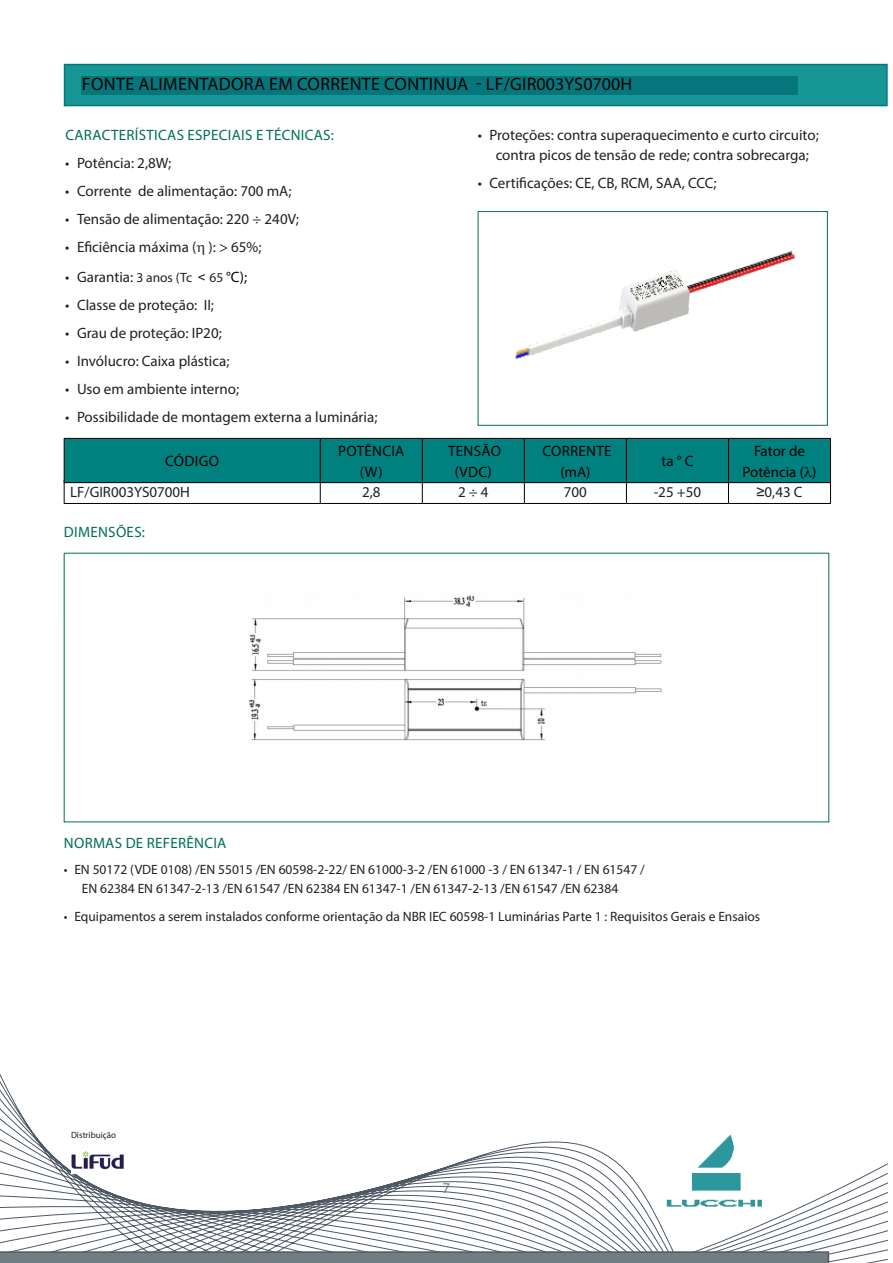
<style>
.page{position:relative;width:893px;height:1263px;background:#fff}
.page>*{position:absolute;margin:0;border:0;box-sizing:border-box;transform-origin:0 0}
.Textos{font:18px "Myriad Pro";letter-spacing:.02em;color:#000}
.t1{font:15px/19.5px "Myriad Pro";color:#231f20;text-align:center}
.Textos-2{font:15px "Myriad Pro";letter-spacing:.02em;color:#006e58}
.t2{font:15px/21px "Myriad Pro";letter-spacing:.02em;color:#000;text-align:center}
.t3{font:15px/21px "Myriad Pro";color:#000;text-align:center}
.Textos-3{font:15px "Myriad Pro";color:#717d83}
.t4{font:13.5px/19.5px "Myriad Pro";color:#231f20}
.t5{font:9px "Myriad Pro";color:#231f20}
.s1{font-size:13.5px}
.s2{font-family:"Arial";font-size:13.5px}
.s3{color:#000}
.s4{font-family:"Arial"}
</style>
<div class="page">
<svg style="left:0;top:1073px;width:888px;height:190px"></svg>
<svg style="left:0;top:1251px;width:829px;height:12px;background:#6f7a81"></svg>
<img style="left:663px;top:1131px;width:102px;height:80px">
<img style="left:515px;top:251px;width:280px;height:108px">
<div style="left:478px;top:211px;width:350px;height:215px;border:1px solid #006e58"></div>
<img style="left:249px;top:595px;width:413px;height:146px">
<hr style="left:64px;top:503px;width:256px;height:1px;background:#000">
<hr style="left:320px;top:503px;width:102px;height:1px;background:#000">
<hr style="left:422px;top:503px;width:102px;height:1px;background:#000">
<hr style="left:524px;top:503px;width:102px;height:1px;background:#000">
<hr style="left:626px;top:503px;width:102px;height:1px;background:#000">
<hr style="left:728px;top:503px;width:103px;height:1px;background:#000">
<div style="left:64px;top:64px;width:824px;height:42px;background:#169796;border:2px solid #007a78"></div>
<div style="left:82px;top:77px;width:716px;height:18px;background:#06767c"></div>
<img style="left:71px;top:1152px;width:54px;height:21px">
<svg style="left:64px;top:438px;width:767px;height:65px"></svg>
<p class="Textos" style="left:82px;top:73px;width:552px">FONTE ALIMENTADORA EM CORRENTE CONTINUA - LF/GIR003YS0700H</p>
<p class="Textos-2" style="left:65px;top:126px;width:270px">CARACTERÍSTICAS ESPECIAIS E TÉCNICAS:</p>
<p class="t1" style="left:65px;top:153px;width:108px">• Potência: 2,8W;</p>
<p class="t1" style="left:65px;top:181px;width:228px">• Corrente de alimentação: 700 mA;</p>
<p class="t1" style="left:65px;top:209px;width:235px">• Tensão de alimentação: 220 ÷ 240V;</p>
<p class="t1" style="left:65px;top:237px;width:198px">• Eficiência máxima ( ): &gt; 65%;</p>
<p class="t1" style="left:65px;top:267px;width:183px">• Garantia: <span class="s1">3 anos (Tc</span> <span class="s2">˂</span> <span class="s1">65</span> <span class="s3">°C);</span></p>
<p class="t1" style="left:65px;top:295px;width:150px">• Classe de proteção: II;</p>
<p class="t1" style="left:65px;top:323px;width:158px">• Grau de proteção: IP20;</p>
<p class="t1" style="left:65px;top:351px;width:166px">• Invólucro: Caixa plástica;</p>
<p class="t1" style="left:65px;top:379px;width:175px">• Uso em ambiente interno;</p>
<p class="t1" style="left:65px;top:407px;width:314px">• Possibilidade de montagem externa a luminária;</p>
<p class="t2" style="left:165px;top:450px;width:55px">CÓDIGO</p>
<p class="t2" style="left:338px;top:440px;width:68px">POTÊNCIA</p>
<p class="t2" style="left:360px;top:461px;width:24px">(W)</p>
<p class="t1" style="left:478px;top:125px;width:343px">• Proteções: contra superaquecimento e curto circuito; contra picos de tensão de rede; contra sobrecarga;</p>
<p class="t1" style="left:478px;top:173px;width:240px">• Certificações: CE, CB, RCM, SAA, CCC;</p>
<p class="t2" style="left:448px;top:440px;width:54px">TENSÃO (VDC)</p>
<p class="t2" style="left:542px;top:440px;width:71px">CORRENTE</p>
<p class="t2" style="left:560px;top:461px;width:32px">(mA)</p>
<p class="t2" style="left:661px;top:450px;width:34px">ta ° C</p>
<p class="t3" style="left:742px;top:440px;width:75px">Fator de<br>Potência ( )</p>
<p class="t1" style="left:70px;top:482px;width:121px">LF/GIR003YS0700H</p>
<p class="t1" style="left:362px;top:482px;width:20px">2,8</p>
<p class="t1" style="left:458px;top:482px;width:32px">2 ÷ 4</p>
<p class="t1" style="left:564px;top:482px;width:25px">700</p>
<p class="t1" style="left:654px;top:482px;width:49px">-25 +50</p>
<p class="t1" style="left:756px;top:482px;width:48px"><span class="s4">≥</span>0,43 C</p>
<p class="Textos-2" style="left:64px;top:523px;width:83px">DIMENSÕES:</p>
<p class="Textos-2" style="left:64px;top:834px;width:164px">NORMAS DE REFERÊNCIA</p>
<p class="t4" style="left:82px;top:859px;width:564px;text-indent:-18px">• EN 50172 (VDE 0108) /EN 55015 /EN 60598-2-22/ EN 61000-3-2 /EN 61000 -3 / EN 61347-1 / EN 61547 /<br>EN 62384 EN 61347-2-13 /EN 61547 /EN 62384 EN 61347-1 /EN 61347-2-13 /EN 61547 /EN 62384</p>
<p class="t4" style="left:64px;top:907px;width:698px">• Equipamentos a serem instalados conforme orientação da NBR IEC 60598-1 Luminárias Parte 1 : Requisitos Gerais e Ensaios</p>
<p class="t5" style="left:71px;top:1130px;width:47px">Distribuição</p>
<p class="Textos-3" style="left:443px;top:1179px;width:9px">7</p>
</div>
